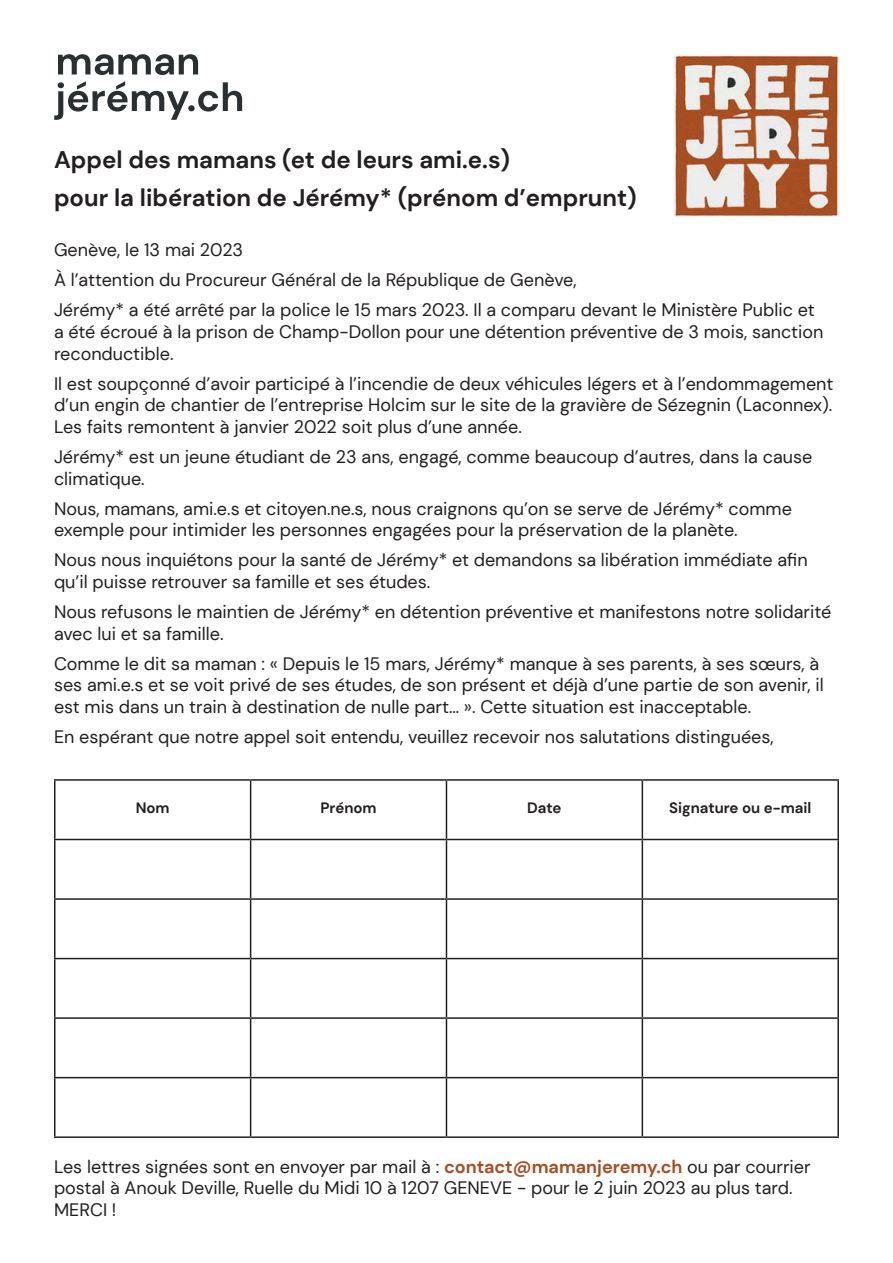
<style>
.page{position:relative;width:893px;height:1263px;background:#fff}
.page>*{position:absolute;margin:0;border:0;box-sizing:border-box;transform-origin:0 0}
.t1{font:700 24px/37.3px "DM Sans";color:#231f20}
.t2{font:18px/21.6px "DM Sans";color:#231f20}
.t3{font:700 15px "DM Sans";color:#231f20}
.s1{font-weight:700;color:#a74e23}
</style>
<div class="page">
<svg style="left:58px;top:54px;width:140px;height:21px"></svg>
<svg style="left:54px;top:81px;width:188px;height:39px"></svg>
<hr style="left:54px;top:779px;width:197px;height:2px;background:#231f20">
<hr style="left:54px;top:781px;width:2px;height:58px;background:#231f20">
<hr style="left:251px;top:779px;width:195px;height:2px;background:#231f20">
<hr style="left:250px;top:781px;width:1px;height:58px;background:#231f20">
<hr style="left:446px;top:779px;width:196px;height:2px;background:#231f20">
<hr style="left:446px;top:781px;width:1px;height:58px;background:#231f20">
<hr style="left:642px;top:779px;width:197px;height:2px;background:#231f20">
<hr style="left:642px;top:781px;width:1px;height:58px;background:#231f20">
<hr style="left:837px;top:781px;width:2px;height:58px;background:#231f20">
<hr style="left:54px;top:839px;width:197px;height:1px;background:#231f20">
<hr style="left:54px;top:840px;width:2px;height:58px;background:#231f20">
<hr style="left:251px;top:839px;width:195px;height:1px;background:#231f20">
<hr style="left:250px;top:840px;width:1px;height:58px;background:#231f20">
<hr style="left:446px;top:839px;width:196px;height:1px;background:#231f20">
<hr style="left:446px;top:840px;width:1px;height:58px;background:#231f20">
<hr style="left:642px;top:839px;width:197px;height:1px;background:#231f20">
<hr style="left:642px;top:840px;width:1px;height:58px;background:#231f20">
<hr style="left:837px;top:840px;width:2px;height:58px;background:#231f20">
<hr style="left:54px;top:898px;width:197px;height:2px;background:#231f20">
<hr style="left:54px;top:900px;width:2px;height:58px;background:#231f20">
<hr style="left:251px;top:898px;width:195px;height:2px;background:#231f20">
<hr style="left:250px;top:900px;width:1px;height:58px;background:#231f20">
<hr style="left:446px;top:898px;width:196px;height:2px;background:#231f20">
<hr style="left:446px;top:900px;width:1px;height:58px;background:#231f20">
<hr style="left:642px;top:898px;width:197px;height:2px;background:#231f20">
<hr style="left:642px;top:900px;width:1px;height:58px;background:#231f20">
<hr style="left:837px;top:900px;width:2px;height:58px;background:#231f20">
<hr style="left:54px;top:958px;width:197px;height:1px;background:#231f20">
<hr style="left:54px;top:959px;width:2px;height:58px;background:#231f20">
<hr style="left:251px;top:958px;width:195px;height:1px;background:#231f20">
<hr style="left:250px;top:959px;width:1px;height:58px;background:#231f20">
<hr style="left:446px;top:958px;width:196px;height:1px;background:#231f20">
<hr style="left:446px;top:959px;width:1px;height:58px;background:#231f20">
<hr style="left:642px;top:958px;width:197px;height:1px;background:#231f20">
<hr style="left:642px;top:959px;width:1px;height:58px;background:#231f20">
<hr style="left:837px;top:959px;width:2px;height:58px;background:#231f20">
<hr style="left:54px;top:1017px;width:197px;height:2px;background:#231f20">
<hr style="left:54px;top:1019px;width:2px;height:58px;background:#231f20">
<hr style="left:251px;top:1017px;width:195px;height:2px;background:#231f20">
<hr style="left:250px;top:1019px;width:1px;height:58px;background:#231f20">
<hr style="left:446px;top:1017px;width:196px;height:2px;background:#231f20">
<hr style="left:446px;top:1019px;width:1px;height:58px;background:#231f20">
<hr style="left:642px;top:1017px;width:197px;height:2px;background:#231f20">
<hr style="left:642px;top:1019px;width:1px;height:58px;background:#231f20">
<hr style="left:837px;top:1019px;width:2px;height:58px;background:#231f20">
<hr style="left:54px;top:1077px;width:197px;height:1px;background:#231f20">
<hr style="left:54px;top:1078px;width:2px;height:58px;background:#231f20">
<hr style="left:251px;top:1077px;width:195px;height:1px;background:#231f20">
<hr style="left:250px;top:1078px;width:1px;height:58px;background:#231f20">
<hr style="left:446px;top:1077px;width:196px;height:1px;background:#231f20">
<hr style="left:446px;top:1078px;width:1px;height:58px;background:#231f20">
<hr style="left:642px;top:1077px;width:197px;height:1px;background:#231f20">
<hr style="left:642px;top:1078px;width:1px;height:58px;background:#231f20">
<hr style="left:837px;top:1078px;width:2px;height:58px;background:#231f20">
<hr style="left:54px;top:1136px;width:197px;height:2px;background:#231f20">
<hr style="left:251px;top:1136px;width:195px;height:2px;background:#231f20">
<hr style="left:446px;top:1136px;width:196px;height:2px;background:#231f20">
<hr style="left:642px;top:1136px;width:197px;height:2px;background:#231f20">
<img style="left:674px;top:54px;width:165px;height:163px">
<h1 class="t1" style="left:54px;top:141px;width:584px">Appel des mamans (et de leurs ami.e.s)<br>pour la libération de Jérémy* (prénom d’emprunt)</h1>
<p class="t2" style="left:54px;top:235px;width:762px;line-height:30.2px">Genève, le 13 mai 2023<br>À l’attention du Procureur Général de la République de Genève,<br>Jérémy* a été arrêté par la police le 15 mars 2023. Il a comparu devant le Ministère Public et</p>
<p class="t2" style="left:54px;top:321px;width:771px">a été écroué à la prison de Champ-Dollon pour une détention préventive de 3 mois, sanction reconductible.</p>
<p class="t2" style="left:54px;top:372px;width:781px;text-align:justify">Il est soupçonné d’avoir participé à l’incendie de deux véhicules légers et à l’endommagement d’un engin de chantier de l’entreprise Holcim sur le site de la gravière de Sézegnin (Laconnex).<br>Les faits remontent à janvier 2022 soit plus d’une année.</p>
<p class="t2" style="left:54px;top:446px;width:760px">Jérémy* est un jeune étudiant de 23 ans, engagé, comme beaucoup d’autres, dans la cause climatique.</p>
<p class="t2" style="left:54px;top:497px;width:739px">Nous, mamans, ami.e.s et citoyen.ne.s, nous craignons qu’on se serve de Jérémy* comme exemple pour intimider les personnes engagées pour la préservation de la planète.</p>
<p class="t2" style="left:54px;top:549px;width:755px">Nous nous inquiétons pour la santé de Jérémy* et demandons sa libération immédiate afin qu’il puisse retrouver sa famille et ses études.</p>
<p class="t2" style="left:54px;top:601px;width:779px">Nous refusons le maintien de Jérémy* en détention préventive et manifestons notre solidarité avec lui et sa famille.</p>
<p class="t2" style="left:54px;top:652px;width:771px">Comme le dit sa maman : « Depuis le 15 mars, Jérémy* manque à ses parents, à ses sœurs, à ses ami.e.s et se voit privé de ses études, de son présent et déjà d’une partie de son avenir, il est mis dans un train à destination de nulle part… ». Cette situation est inacceptable.</p>
<p class="t2" style="left:54px;top:726px;width:721px">En espérant que notre appel soit entendu, veuillez recevoir nos salutations distinguées,</p>
<p class="t3" style="left:136px;top:799px;width:35px">Nom</p>
<p class="t3" style="left:320px;top:799px;width:58px">Prénom</p>
<p class="t3" style="left:527px;top:799px;width:36px">Date</p>
<p class="t3" style="left:669px;top:799px;width:144px">Signature ou e-mail</p>
<p class="t2" style="left:54px;top:1155px;width:758px">Les lettres signées sont en envoyer par mail à : <span class="s1">contact@mamanjeremy.ch</span> ou par courrier postal à Anouk Deville, Ruelle du Midi 10 à 1207 GENEVE - pour le 2 juin 2023 au plus tard.<br>MERCI !</p>
</div>
